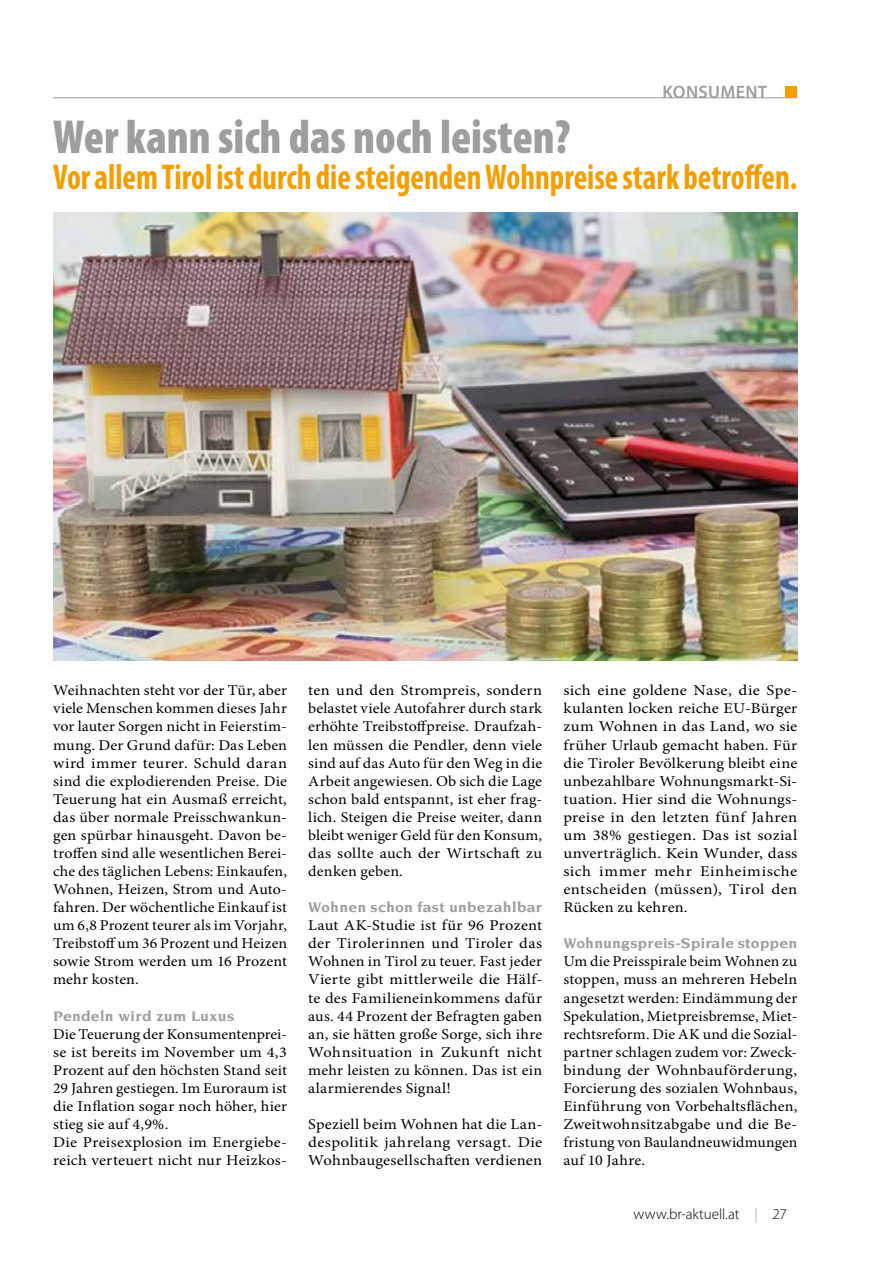
<style>
.page{position:relative;width:893px;height:1263px;background:#fff}
.page>*{position:absolute;margin:0;border:0;box-sizing:border-box;transform-origin:0 0}
.t1{font:900 condensed 48px "Myriad Pro";color:#9c9e9f;scale:.95 1}
.t2{font:700 condensed 36px "Myriad Pro";color:#f49e00;scale:.9 1}
.t3{font:600 18px "Myriad Pro";letter-spacing:.02em;color:#9c9e9f}
.t4{font:15px/18px "Minion Pro";letter-spacing:.01em;color:#000;text-align:justify;scale:1.09 1}
.t5{font:15px/18px "Minion Pro";letter-spacing:.01em;color:#000;scale:1.05 1}
.t6{font:15px/18px "Minion Pro";letter-spacing:.01em;color:#000;text-align:justify;scale:1.07 1}
.t7{font:15px/18px "Minion Pro";letter-spacing:.01em;color:#000;text-align:justify;scale:1.11 1}
.t8{font:700 15px "Novarese";letter-spacing:.01em;color:#9c9e9f;scale:1.07 1}
.t9{font:300 15px "Myriad Pro";color:#000}
.s1{color:#9c9e9f}
</style>
<div class="page">
<hr style="left:53px;top:97px;width:744px;height:1px;background:#9c9e9f">
<div style="left:786px;top:86px;width:11px;height:11px;background:#f49e00"></div>
<img style="left:53px;top:213px;width:744px;height:447px">
<p class="t3" style="left:663px;top:80px;width:106px">KONSUMENT</p>
<h1 class="t1" style="left:53px;top:106px;width:546px">Wer kann sich das noch leisten?</h1>
<h2 class="t2" style="left:53px;top:155px;width:828px">Vor allem Tirol ist durch die steigenden Wohnpreise stark betroffen.</h2>
<p class="t6" style="left:53px;top:681px;width:220px">Weihnachten steht vor der Tür, aber viele Menschen kommen dieses Jahr vor lauter Sorgen nicht in Feierstim&shy;mung. Der Grund dafür: Das Leben wird immer teurer. Schuld daran sind die explodierenden Preise. Die Teuerung hat ein Ausmaß erreicht, das über normale Preisschwankun&shy;gen spürbar hinausgeht. Davon be&shy;troffen sind alle wesentlichen Berei&shy;che des täglichen Lebens: Einkaufen, Wohnen, Heizen, Strom und Auto&shy;fahren. Der wöchentliche Einkauf ist um 6,8 Prozent teurer als im Vorjahr, Treibstoff um 36 Prozent und Heizen sowie Strom werden um 16 Prozent mehr kosten.</p>
<p class="t8" style="left:53px;top:1007px;width:171px">Pendeln wird zum Luxus</p>
<p class="t5" style="left:53px;top:1025px;width:224px">Die Teuerung der Konsumentenprei&shy;se ist bereits im November um 4,3<br>Prozent auf den höchsten Stand seit 29 Jahren gestiegen. Im Euroraum ist die Inflation sogar noch höher, hier stieg sie auf 4,9%.<br>Die Preisexplosion im Energiebe&shy;reich verteuert nicht nur Heizkos-</p>
<p class="t4" style="left:308px;top:681px;width:216px">ten und den Strompreis, sondern belastet viele Autofahrer durch stark erhöhte Treibstoffpreise. Draufzah&shy;len müssen die Pendler, denn viele sind auf das Auto für den Weg in die Arbeit angewiesen. Ob sich die Lage schon bald entspannt, ist eher frag&shy;lich. Steigen die Preise weiter, dann bleibt weniger Geld für den Konsum, das sollte auch der Wirtschaft zu denken geben.</p>
<p class="t8" style="left:308px;top:899px;width:220px">Wohnen schon fast unbezahlbar</p>
<p class="t4" style="left:308px;top:916px;width:216px">Laut AK-Studie ist für 96 Prozent der Tirolerinnen und Tiroler das Wohnen in Tirol zu teuer. Fast jeder Vierte gibt mittlerweile die Hälf&shy;te des Familieneinkommens dafür aus. 44 Prozent der Befragten gaben an, sie hätten große Sorge, sich ihre Wohnsituation in Zukunft nicht mehr leisten zu können. Das ist ein alarmierendes Signal!</p>
<p class="t4" style="left:308px;top:1115px;width:216px">Speziell beim Wohnen hat die Lan&shy;despolitik jahrelang versagt. Die Wohnbaugesellschaften verdienen</p>
<p class="t7" style="left:563px;top:681px;width:212px">sich eine goldene Nase, die Spe&shy;kulanten locken reiche EU-Bürger zum Wohnen in das Land, wo sie früher Urlaub gemacht haben. Für die Tiroler Bevölkerung bleibt eine unbezahlbare Wohnungsmarkt-Si&shy;tuation. Hier sind die Wohnungs&shy;preise in den letzten fünf Jahren um 38% gestiegen. Das ist sozial unverträglich. Kein Wunder, dass sich immer mehr Einheimische entscheiden (müssen), Tirol den Rücken zu kehren.</p>
<p class="t8" style="left:563px;top:935px;width:220px">Wohnungspreis-Spirale stoppen</p>
<p class="t5" style="left:563px;top:953px;width:224px;text-align:justify">Um die Preisspirale beim Wohnen zu stoppen, muss an mehreren Hebeln angesetzt werden: Eindämmung der Spekulation, Mietpreisbremse, Miet&shy;rechtsreform. Die AK und die Sozial&shy;partner schlagen zudem vor: Zweck&shy;bindung der Wohnbauförderung, Forcierung des sozialen Wohnbaus, Einführung von Vorbehaltsflächen, Zweitwohnsitzabgabe und die Be&shy;fristung von Baulandneuwidmungen auf 10 Jahre.</p>
<p class="t9" style="left:633px;top:1205px;width:155px">www.br-aktuell.at <span class="s1">|</span> 27</p>
</div>
